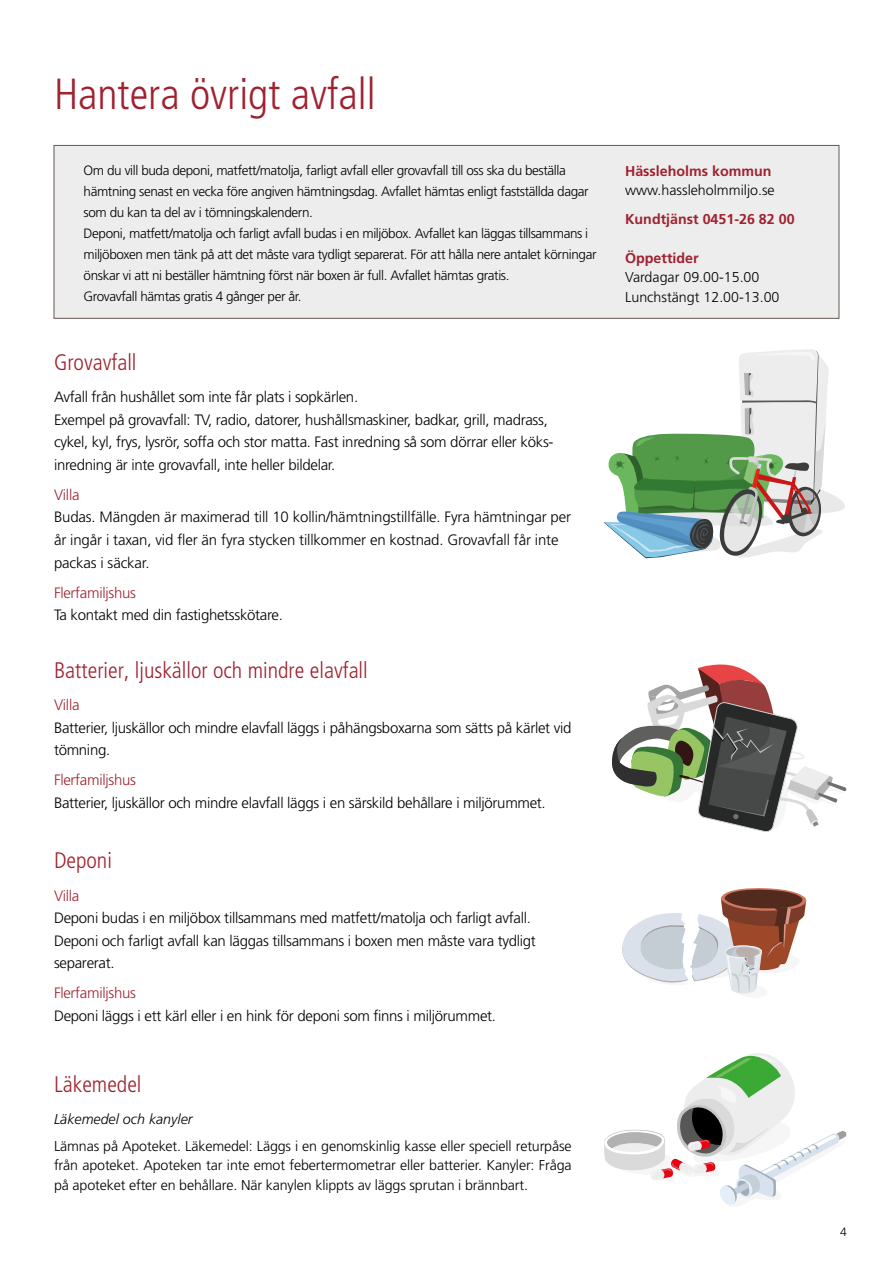
<style>
.page{position:relative;width:893px;height:1263px;background:#fff}
.page>*{position:absolute;margin:0;border:0;box-sizing:border-box;transform-origin:0 0}
.t1{font:300 condensed 43.5px "Frutiger";color:#a0212f}
.t2{font:300 condensed 22.5px "Frutiger";color:#a0212f}
.t3{font:300 15px/22.5px "Frutiger";letter-spacing:-.02em;color:#000}
.t4{font:300 15px "Frutiger";letter-spacing:-.02em;color:#a0212f}
.t5{font:300 14.25px/19.5px "Frutiger";letter-spacing:-.01em;color:#000}
.t6{font:700 14.25px "Frutiger";color:#a0212f}
.t7{font:italic 300 14.25px "Frutiger";color:#000}
.t8{font:300 13.5px/21px "Frutiger";letter-spacing:-.03em;color:#000}
.t9{font:300 12px "Frutiger";color:#000}
.s1{color:#a0212f}
.s2{font-family:"Frutiger LT Std"}
</style>
<div class="page">
<div style="left:54px;top:145px;width:785px;height:173px;background:#ededed;border:1px solid #655852"></div>
<svg style="left:604px;top:349px;width:241px;height:210px"></svg>
<svg style="left:612px;top:664px;width:235px;height:168px"></svg>
<svg style="left:622px;top:888px;width:185px;height:106px"></svg>
<svg style="left:604px;top:1053px;width:243px;height:152px"></svg>
<h1 class="t1" style="left:54px;top:69px;width:323px">Hantera övrigt avfall</h1>
<p class="t8" style="left:84px;top:160px;width:514px">Om du vill buda deponi, matfett/matolja, farligt avfall eller grovavfall till oss ska du beställa hämtning senast en vecka före angiven hämtningsdag. Avfallet hämtas enligt fastställda dagar som du kan ta del av i tömningskalendern.<br>Deponi, matfett/matolja och farligt avfall budas i en miljöbox. Avfallet kan läggas tillsammans i miljöboxen men tänk på att det måste vara tydligt separerat. För att hålla nere antalet körningar önskar vi att ni beställer hämtning först när boxen är full. Avfallet hämtas gratis.<br>Grovavfall hämtas gratis 4 gånger per år.</p>
<p class="t6" style="left:625px;top:163px;width:148px">Hässleholms kommun</p>
<p class="t5" style="left:625px;top:181px;width:151px">www.hassleholmmiljo.se</p>
<p class="t6" style="left:625px;top:211px;width:171px">Kundtjänst 0451-26 82 00</p>
<p class="t6" style="left:625px;top:250px;width:75px">Öppettider</p>
<p class="t5" style="left:625px;top:268px;width:156px">Vardagar 09.00-15.00<br>Lunchstängt 12.00-13.00</p>
<h2 class="t2" style="left:54px;top:350px;width:84px">Grovavfall</h2>
<p class="t3" style="left:54px;top:386px;width:501px">Avfall från hushållet som inte får plats i sopkärlen.<br>Exempel på grovavfall: TV, radio, datorer, hushållsmaskiner, badkar, grill, madrass, cykel, kyl, frys, lysrör, soffa och stor matta. Fast inredning så som dörrar eller köks&shy;inredning är inte grovavfall, inte heller bildelar.</p>
<p class="t4" style="left:54px;top:486px;width:27px">Villa</p>
<p class="t3" style="left:54px;top:506px;width:519px">Budas. Mängden är maximerad till 10 kollin/hämtningstillfälle. Fyra hämtningar per år ingår i taxan, vid fler än fyra stycken tillkommer en kostnad. Grovavfall får inte packas i säckar.</p>
<p class="t4" style="left:54px;top:584px;width:83px">Flerfamiljshus</p>
<p class="t3" style="left:54px;top:603px;width:230px">Ta kontakt med din fastighetsskötare.</p>
<h2 class="t2" style="left:54px;top:658px;width:315px">Batterier, ljuskällor och mindre elavfall</h2>
<p class="t4" style="left:54px;top:697px;width:27px">Villa</p>
<p class="t3" style="left:54px;top:716px;width:519px">Batterier, ljuskällor och mindre elavfall läggs i påhängsboxarna som sätts på kärlet vid tömning.</p>
<p class="t4" style="left:54px;top:772px;width:83px">Flerfamiljshus</p>
<p class="t3" style="left:54px;top:791px;width:493px">Batterier, ljuskällor och mindre elavfall läggs i en särskild behållare i miljörummet.</p>
<h2 class="t2" style="left:54px;top:848px;width:59px">Deponi</h2>
<p class="t3" style="left:54px;top:884px;width:483px"><span class="s1">Villa<br></span>Deponi budas i en miljöbox tillsammans med <span class="s2">matfett/matolja och</span> farligt avfall.<br>Deponi och farligt avfall kan läggas tillsammans i boxen men måste vara tydligt separerat.</p>
<p class="t4" style="left:54px;top:984px;width:83px">Flerfamiljshus</p>
<p class="t3" style="left:54px;top:1004px;width:444px">Deponi läggs i ett kärl eller i en hink för deponi som finns i miljörummet.</p>
<h2 class="t2" style="left:54px;top:1072px;width:89px">Läkemedel</h2>
<p class="t7" style="left:54px;top:1111px;width:140px">Läkemedel och kanyler</p>
<p class="t5" style="left:54px;top:1136px;width:519px;text-align:justify">Lämnas på Apoteket. Läkemedel: Läggs i en genomskinlig kasse eller speciell returpåse från apoteket. Apoteken tar inte emot febertermometrar eller batterier. Kanyler: Fråga på apoteket efter en behållare. När kanylen klippts av läggs sprutan i brännbart.</p>
<p class="t9" style="left:840px;top:1225px;width:8px">4</p>
</div>
